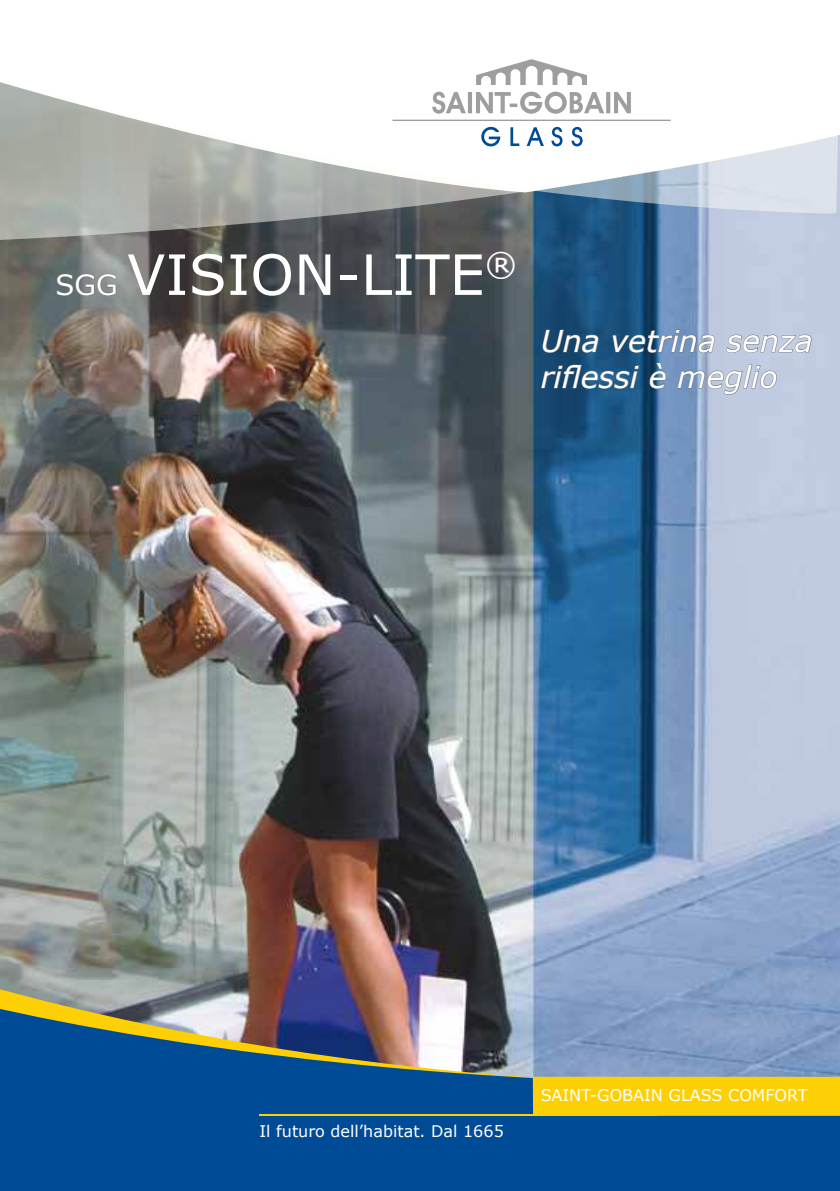
<style>
.page{position:relative;width:840px;height:1191px;background:#fff}
.page>*{position:absolute;margin:0;border:0;box-sizing:border-box;transform-origin:0 0}
.t1{font:55.6px "Verdana";color:#fff}
.t2{font:italic 30px/36px "Verdana";color:#fff}
.t3{font:16px "Verdana";color:#fff}
.s1{font-size:27.8px}
</style>
<div class="page">
<img style="left:0;top:135px;width:839px;height:842px">
<svg style="left:0;top:63px;width:837px;height:179px"></svg>
<svg style="left:0;top:977px;width:839px;height:20px;background:#8a8fa1"></svg>
<svg style="left:0;top:997px;width:839px;height:194px;background:#326497"></svg>
<div style="left:532px;top:1076px;width:307px;height:39px;background:#fdd006"></div>
<hr style="left:259px;top:1114px;width:397px;height:2px;background:#fdd006">
<svg style="left:56px;top:273px;width:60px;height:23px"></svg>
<svg style="left:541px;top:329px;width:57px;height:24px"></svg>
<svg style="left:611px;top:329px;width:103px;height:25px;background:#567697"></svg>
<svg style="left:725px;top:332px;width:86px;height:21px;background:#acb4c5"></svg>
<svg style="left:540px;top:364px;width:99px;height:25px;background:#2d587b"></svg>
<svg style="left:648px;top:362px;width:18px;height:27px"></svg>
<svg style="left:676px;top:364px;width:100px;height:31px;background:#9fadc4"></svg>
<h1 class="t1" style="left:55px;top:239px;width:463px"><span class="s1">SGG</span> VISION-LITE<sup>®</sup></h1>
<h2 class="t2" style="left:540px;top:323px;width:273px">Una vetrina senza riflessi è meglio</h2>
<p class="t3" style="left:259px;top:1121px;width:246px">Il futuro dell’habitat. Dal 1665</p>
<p class="t3" style="left:540px;top:1084px;width:268px">SAINT-GOBAIN GLASS COMFORT</p>
</div>
